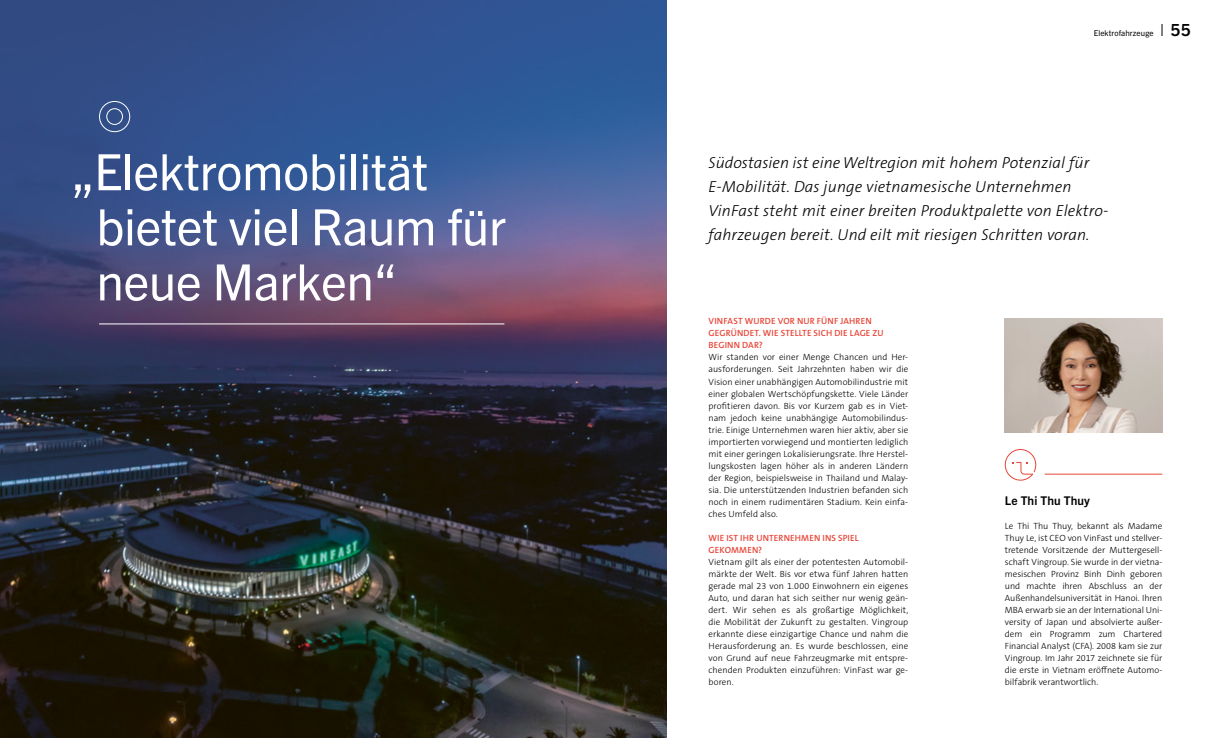
<style>
.page{position:relative;width:1219px;height:738px;background:#fff}
.page>*{position:absolute;margin:0;border:0;box-sizing:border-box;transform-origin:0 0}
.t1{font:50px/55px "Trade Gothic Next LT Pro";letter-spacing:-.01em;color:#fff}
.t2{font:italic 300 16px/24px "The Sans B W3";letter-spacing:.01em;color:#000}
.t3{font:700 12px "Trade Gothic Next LT Pro";letter-spacing:.01em;color:#000}
.t4{font:300 9px/12px "The Sans B W3";color:#000;text-align:justify}
.t5{font:600 9px/12px "The Sans B W6";letter-spacing:.02em;color:#e84638}
.t6{font:8px "Trade Gothic Next LT Pro";letter-spacing:.01em;color:#000}
.s1{font-weight:700;font-size:16.7px}
</style>
<div class="page">
<svg style="left:1162px;top:24px;width:1px;height:12px"></svg>
<img style="left:0;top:0;width:666px;height:737px">
<svg style="left:99px;top:100px;width:32px;height:33px"></svg>
<hr style="left:99px;top:323px;width:405px;height:1px;background:#fff">
<img style="left:1005px;top:318px;width:157px;height:114px">
<hr style="left:1045px;top:473px;width:117px;height:1px;background:#e84638">
<svg style="left:1005px;top:449px;width:31px;height:31px"></svg>
<p class="t6" style="left:1094px;top:28px;width:98px">Elektrofahrzeuge <span class="s1">55</span></p>
<h1 class="t1" style="left:96px;top:141px;width:411px;text-indent:-26px">„Elektromobilität bietet viel Raum für neue Marken“</h1>
<h2 class="t2" style="left:708px;top:151px;width:401px">Südostasien ist eine Weltregion mit hohem Potenzial für E-Mobilität. Das junge vietnamesische Unternehmen VinFast steht mit einer breiten Produktpalette von Elektro&shy;fahrzeugen bereit. Und eilt mit riesigen Schritten voran.</h2>
<p class="t5" style="left:709px;top:315px;width:177px">VINFAST WURDE VOR NUR FÜNF JAHREN<br>GEGRÜNDET. WIE STELLTE SICH DIE LAGE ZU<br>BEGINN DAR?</p>
<p class="t4" style="left:708px;top:351px;width:201px">Wir standen vor einer Menge Chancen und Her&shy;ausforderungen. Seit Jahrzehnten haben wir die Vision einer unabhängigen Automobilindustrie mit einer globalen Wertschöpfungskette. Viele Länder profitieren davon. Bis vor Kurzem gab es in Viet&shy;nam jedoch keine unabhängige Automobilindus&shy;trie. Einige Unternehmen waren hier aktiv, aber sie importierten vorwiegend und montierten lediglich mit einer geringen Lokalisierungsrate. Ihre Herstel&shy;lungskosten lagen höher als in anderen Ländern der Region, beispielsweise in Thailand und Malay&shy;sia. Die unterstützenden Industrien befanden sich noch in einem rudimentären Stadium. Kein einfa&shy;ches Umfeld also.</p>
<p class="t5" style="left:709px;top:531px;width:152px">WIE IST IHR UNTERNEHMEN INS SPIEL<br>GEKOMMEN?</p>
<p class="t4" style="left:708px;top:555px;width:201px">Vietnam gilt als einer der potentesten Automobil&shy;märkte der Welt. Bis vor etwa fünf Jahren hatten gerade mal 23 von 1.000 Einwohnern ein eigenes Auto, und daran hat sich seither nur wenig geän&shy;dert. Wir sehen es als großartige Möglichkeit, die Mobilität der Zukunft zu gestalten. Vingroup erkannte diese einzigartige Chance und nahm die Herausforderung an. Es wurde beschlossen, eine von Grund auf neue Fahrzeugmarke mit entspre&shy;chenden Produkten einzuführen: VinFast war ge&shy;boren.</p>
<h3 class="t3" style="left:1005px;top:491px;width:86px">Le Thi Thu Thuy</h3>
<p class="t4" style="left:1005px;top:519px;width:159px">Le Thi Thu Thuy, bekannt als Madame Thuy Le, ist CEO von VinFast und stellver&shy;tretende Vorsitzende der Muttergesell&shy;schaft Vingroup. Sie wurde in der vietna&shy;mesischen Provinz Binh Dinh geboren und machte ihren Abschluss an der Außenhandelsuniversität in Hanoi. Ihren MBA erwarb sie an der International Uni&shy;versity of Japan und absolvierte außer&shy;dem ein Programm zum Chartered Financial Analyst (CFA). 2008 kam sie zur Vingroup. Im Jahr 2017 zeichnete sie für die erste in Vietnam eröffnete Automo&shy;bilfabrik verantwortlich.</p>
</div>
